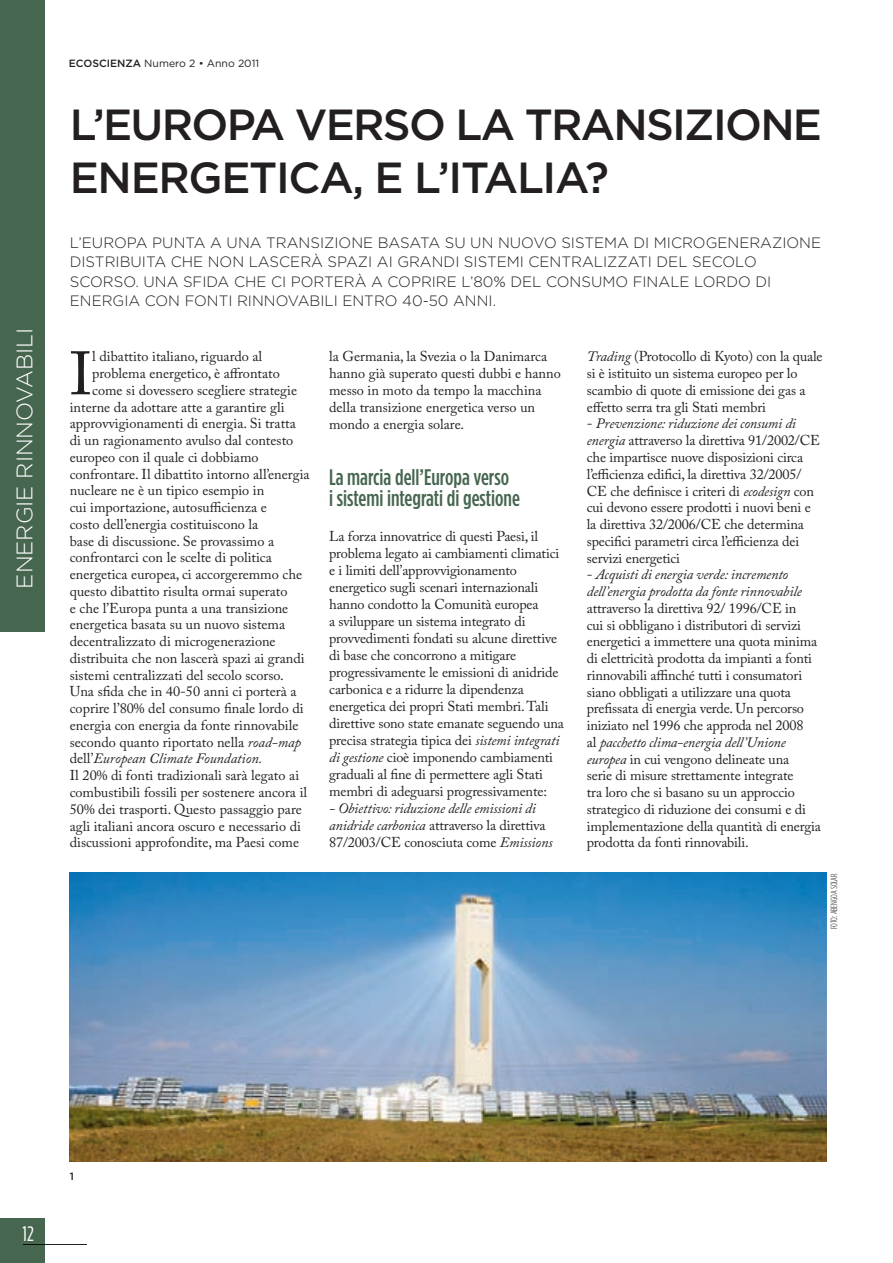
<style>
.page{position:relative;width:893px;height:1263px;background:#fff}
.page>*{position:absolute;margin:0;border:0;box-sizing:border-box;transform-origin:0 0}
.t1{font:60.6px "Adobe Caslon Pro";color:#231f20}
.t2{font:500 43.5px/52.5px "Gotham";letter-spacing:-.04em;color:#231f20}
.t3{font:500 22.5px/21.6px "Gotham Condensed";color:#476650}
.t4{font:300 22.5px "Gotham";color:#fff}
.t5{font:21px "Gotham Condensed";color:#fff}
.t6{font:300 15px/19.5px "Gotham";color:#231f20}
.t7{font:14.25px/16.8px "Adobe Caslon Pro";letter-spacing:-.01em;color:#231f20}
.t8{font:italic 14.25px/17.1px "Adobe Caslon Pro";letter-spacing:-.01em;color:#231f20}
.t9{font:10.5px "Gotham";color:#231f20}
.t10{font:500 10.5px "Gotham";color:#231f20}
.t11{font:300 9px "Gotham Condensed";letter-spacing:-.01em;color:#231f20}
.s1{font-weight:500}
.s2{font-style:italic}
.s3{font-style:normal}
</style>
<div class="page">
<div style="left:0;top:1218px;width:44px;height:45px;background:#476650"></div>
<hr style="left:44px;top:1244px;width:43px;height:1px;background:#231f20">
<svg style="left:23px;top:1244px;width:21px;height:1px"></svg>
<div style="left:0;top:0;width:44px;height:631px;background:#476650"></div>
<img style="left:70px;top:873px;width:757px;height:288px">
<h3 class="t4" style="left:12px;top:589px;width:262px;rotate:-90deg">ENERGIE RINNOVABILI</h3>
<p class="t9" style="left:69px;top:57px;width:192px"><span class="s1">ECOSCIENZA</span> Numero 2 • Anno 2011</p>
<h2 class="t2" style="left:70px;top:97px;width:754px">L’EUROPA VERSO LA TRANSIZIONE<br>ENERGETICA, E L’ITALIA?</h2>
<p class="t6" style="left:70px;top:232px;width:753px">L’EUROPA PUNTA A UNA TRANSIZIONE BASATA SU UN NUOVO SISTEMA DI MICROGENERAZIONE DISTRIBUITA CHE NON LASCERÀ SPAZI AI GRANDI SISTEMI CENTRALIZZATI DEL SECOLO SCORSO. UNA SFIDA CHE CI PORTERÀ A COPRIRE L’80% DEL CONSUMO FINALE LORDO DI ENERGIA CON FONTI RINNOVABILI ENTRO 40-50 ANNI.</p>
<h1 class="t1" style="left:70px;top:338px;width:24px">I</h1>
<p class="t7" style="left:92px;top:348px;width:171px">l dibattito italiano, riguardo al</p>
<p class="t7" style="left:92px;top:365px;width:189px">problema energetico, è affrontato</p>
<p class="t7" style="left:92px;top:381px;width:206px">come si dovessero scegliere strategie</p>
<p class="t7" style="left:70px;top:398px;width:216px">interne da adottare atte a garantire gli</p>
<p class="t7" style="left:70px;top:415px;width:228px">approvvigionamenti di energia. Si tratta</p>
<p class="t7" style="left:70px;top:432px;width:225px">di un ragionamento avulso dal contesto</p>
<p class="t7" style="left:70px;top:448px;width:190px">europeo con il quale ci dobbiamo</p>
<p class="t7" style="left:70px;top:465px;width:241px">confrontare. Il dibattito intorno all’energia</p>
<p class="t7" style="left:70px;top:482px;width:196px">nucleare ne è un tipico esempio in</p>
<p class="t7" style="left:70px;top:499px;width:199px">cui importazione, autosufficienza e</p>
<p class="t7" style="left:70px;top:515px;width:190px">costo dell’energia costituiscono la</p>
<p class="t7" style="left:70px;top:532px;width:206px">base di discussione. Se provassimo a</p>
<p class="t7" style="left:70px;top:549px;width:204px">confrontarci con le scelte di politica</p>
<p class="t7" style="left:70px;top:566px;width:234px">energetica europea, ci accorgeremmo che</p>
<p class="t7" style="left:70px;top:583px;width:219px">questo dibattito risulta ormai superato</p>
<p class="t7" style="left:70px;top:599px;width:220px">e che l’Europa punta a una transizione</p>
<p class="t7" style="left:70px;top:616px;width:217px">energetica basata su un nuovo sistema</p>
<p class="t7" style="left:70px;top:633px;width:207px">decentralizzato di microgenerazione</p>
<p class="t7" style="left:70px;top:650px;width:236px">distribuita che non lascerà spazi ai grandi</p>
<p class="t7" style="left:70px;top:666px;width:216px">sistemi centralizzati del secolo scorso.</p>
<p class="t7" style="left:70px;top:683px;width:228px">Una sfida che in 40-50 anni ci porterà a</p>
<p class="t7" style="left:70px;top:700px;width:235px">coprire l’80% del consumo finale lordo di</p>
<p class="t7" style="left:70px;top:717px;width:230px">energia con energia da fonte rinnovabile</p>
<p class="t7" style="left:70px;top:733px;width:233px">secondo quanto riportato nella <span class="s2">road-map</span></p>
<p class="t8" style="left:70px;top:750px;width:194px"><span class="s3">dell’</span>European Climate Foundation.</p>
<p class="t7" style="left:70px;top:767px;width:231px">Il 20% di fonti tradizionali sarà legato ai</p>
<p class="t7" style="left:70px;top:784px;width:239px">combustibili fossili per sostenere ancora il</p>
<p class="t7" style="left:70px;top:800px;width:234px">50% dei trasporti. Questo passaggio pare</p>
<p class="t7" style="left:70px;top:817px;width:233px">agli italiani ancora oscuro e necessario di</p>
<p class="t7" style="left:70px;top:834px;width:231px">discussioni approfondite, ma Paesi come</p>
<p class="t7" style="left:329px;top:348px;width:233px">la Germania, la Svezia o la Danimarca hanno già superato questi dubbi e hanno messo in moto da tempo la macchina della transizione energetica verso un mondo a energia solare.</p>
<h3 class="t3" style="left:329px;top:466px;width:192px">La marcia dell’Europa verso<br>i sistemi integrati di gestione</h3>
<p class="t7" style="left:329px;top:527px;width:236px">La forza innovatrice di questi Paesi, il problema legato ai cambiamenti climatici e i limiti dell’approvvigionamento energetico sugli scenari internazionali hanno condotto la Comunità europea<br>a sviluppare un sistema integrato di provvedimenti fondati su alcune direttive di base che concorrono a mitigare progressivamente le emissioni di anidride carbonica e a ridurre la dipendenza energetica dei propri Stati membri. Tali direttive sono state emanate seguendo una precisa strategia tipica dei <span class="s2">sistemi integrati di gestione</span> cioè imponendo cambiamenti graduali al fine di permettere agli Stati membri di adeguarsi progressivamente:</p>
<p class="t8" style="left:329px;top:800px;width:225px">- Obiettivo: riduzione delle emissioni di anidride carbonica <span class="s3">attraverso la direttiva<br>87/2003/CE conosciuta come</span> Emissions</p>
<p class="t7" style="left:587px;top:348px;width:237px"><span class="s2">Trading</span> (Protocollo di Kyoto) con la quale si è istituito un sistema europeo per lo scambio di quote di emissione dei gas a effetto serra tra gli Stati membri</p>
<p class="t7" style="left:587px;top:415px;width:235px">- <span class="s2">Prevenzione: riduzione dei consumi di energia</span> attraverso la direttiva 91/2002/CE che impartisce nuove disposizioni circa l’efficienza edifici, la direttiva 32/2005/ CE che definisce i criteri di <span class="s2">ecodesign</span> con cui devono essere prodotti i nuovi beni e la direttiva 32/2006/CE che determina specifici parametri circa l’efficienza dei servizi energetici</p>
<p class="t8" style="left:587px;top:566px;width:217px"><span class="s3">-</span> Acquisti di energia verde: incremento dell’energia prodotta da fonte rinnovabile</p>
<p class="t7" style="left:587px;top:599px;width:236px">attraverso la direttiva 92/ 1996/CE in<br>cui si obbligano i distributori di servizi energetici a immettere una quota minima di elettricità prodotta da impianti a fonti rinnovabili affinché tutti i consumatori siano obbligati a utilizzare una quota prefissata di energia verde. Un percorso iniziato nel 1996 che approda nel 2008<br>al <span class="s2">pacchetto clima-energia dell’Unione europea</span> in cui vengono delineate una<br>serie di misure strettamente integrate<br>tra loro che si basano su un approccio strategico di riduzione dei consumi e di implementazione della quantità di energia prodotta da fonti rinnovabili.</p>
<p class="t11" style="left:829px;top:929px;width:57px;rotate:-90deg">FOTO: ABENGOA SOLAR</p>
<h3 class="t5" style="left:23px;top:1222px;width:13px">12</h3>
<p class="t10" style="left:70px;top:1170px;width:6px">1</p>
</div>
